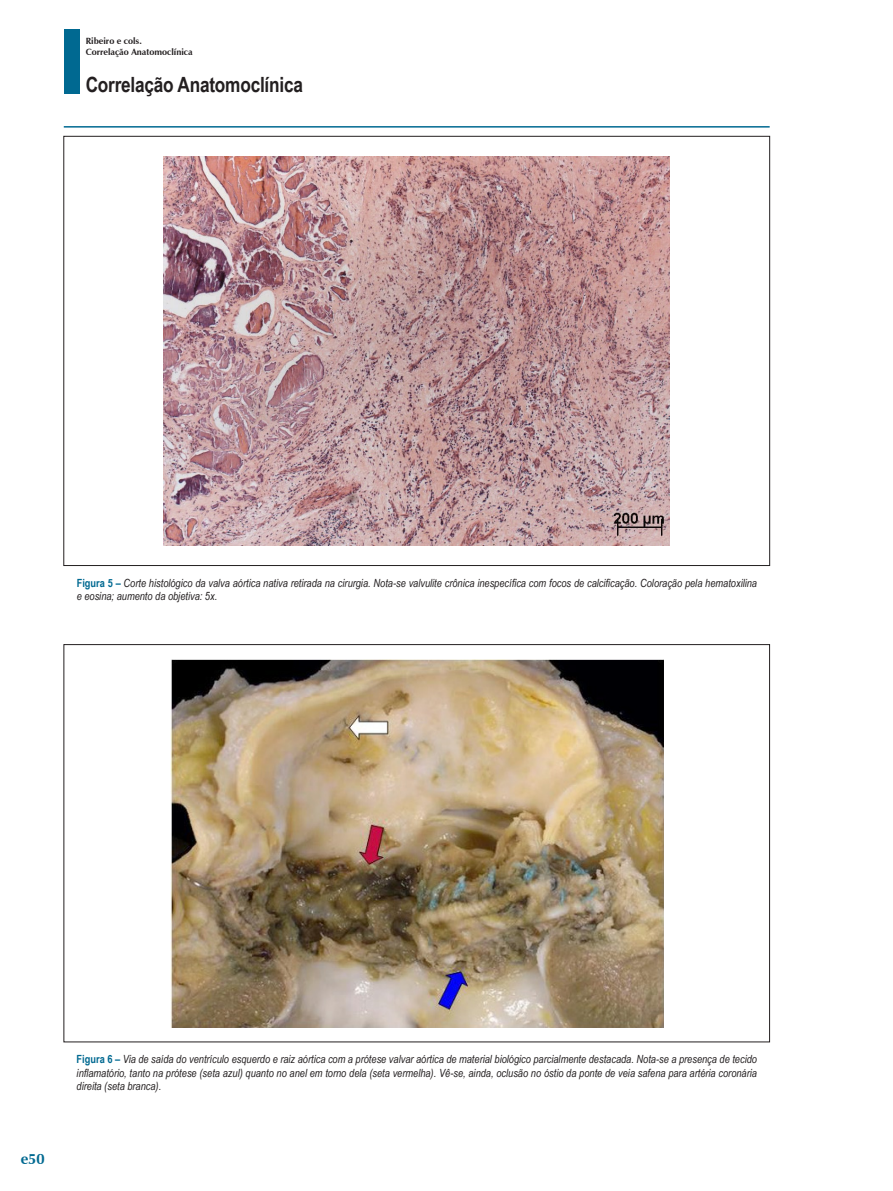
<style>
.page{position:relative;width:893px;height:1191px;background:#fff}
.page>*{position:absolute;margin:0;border:0;box-sizing:border-box;transform-origin:0 0}
.t1{font:700 21px "Arial Narrow";letter-spacing:-.01em;color:#231f20}
.t2{font:700 15px "Zapf Humanist 601 BT";color:#006991}
._06_-_LEGENDA_FIGURA{font:italic 11.25px/13.5px "Arial Narrow";color:#231f20}
.t3{font:700 9px "Zapf Humanist 601 BT";color:#231f20}
.s1{font-weight:700;font-style:normal;color:#006991}
</style>
<div class="page">
<hr style="left:64px;top:126px;width:706px;height:2px;background:#006991">
<div style="left:64px;top:29px;width:16px;height:65px;background:#006991"></div>
<img style="left:163px;top:157px;width:507px;height:388px">
<img style="left:170px;top:659px;width:493px;height:368px">
<p class="t3" style="left:86px;top:35px;width:58px">Ribeiro e cols.</p>
<p class="t3" style="left:86px;top:46px;width:109px">Correlação Anatomoclínica</p>
<h1 class="t1" style="left:86px;top:68px;width:219px">Correlação Anatomoclínica</h1>
<p class="_06_-_LEGENDA_FIGURA" style="left:77px;top:576px;width:682px"><span class="s1">Figura 5 –</span> Corte histológico da valva aórtica nativa retirada na cirurgia. Nota-se valvulite crônica inespecífica com focos de calcificação. Coloração pela hematoxilina e eosina; aumento da objetiva: 5x.</p>
<h2 class="t2" style="left:21px;top:1149px;width:26px">e50</h2>
<p class="_06_-_LEGENDA_FIGURA" style="left:77px;top:1052px;width:682px;text-align:justify"><span class="s1">Figura 6 –</span> Via de saída do ventrículo esquerdo e raiz aórtica com a prótese valvar aórtica de material biológico parcialmente destacada. Nota-se a presença de tecido inflamatório, tanto na prótese (seta azul) quanto no anel em torno dela (seta vermelha). Vê-se, ainda, oclusão no óstio da ponte de veia safena para artéria coronária direita (seta branca).</p>
</div>
